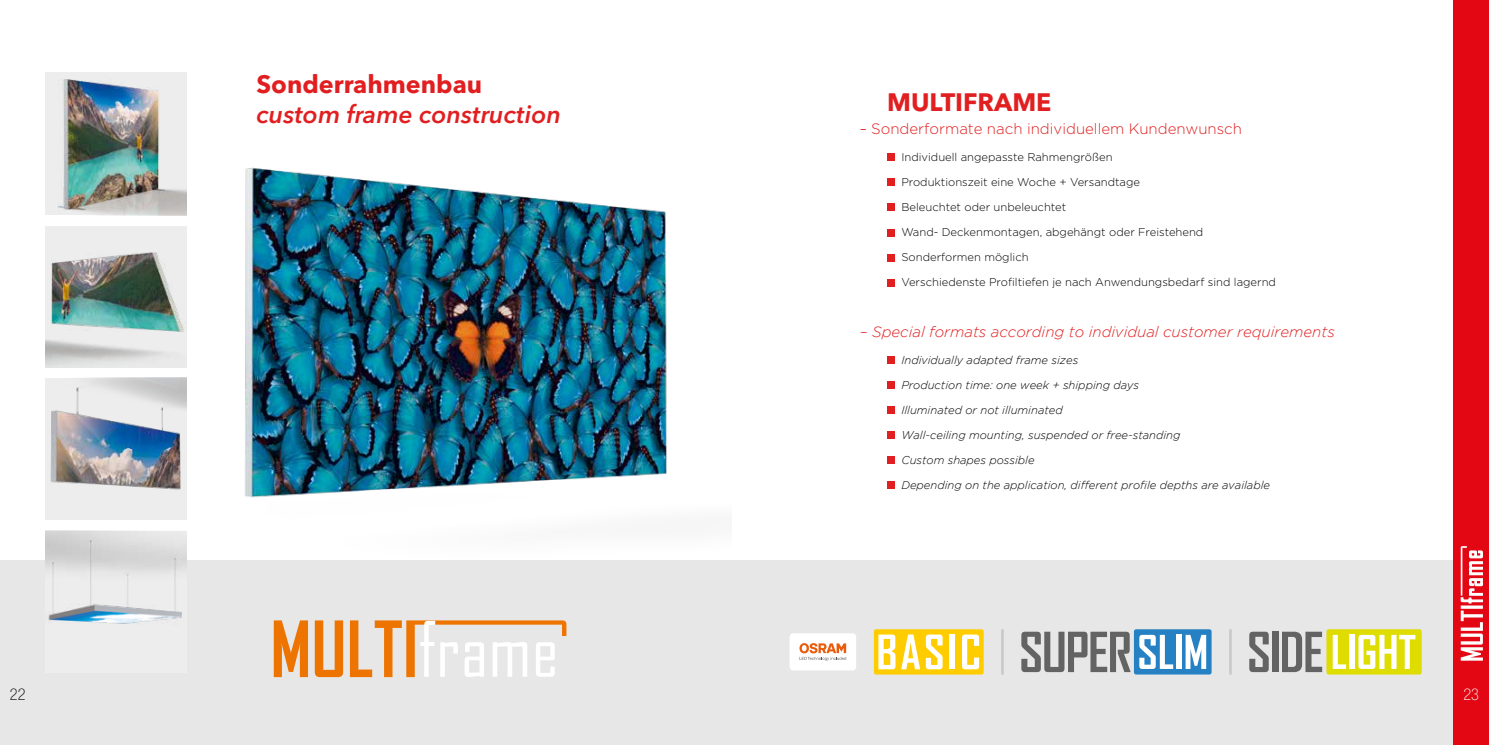
<style>
.page{position:relative;width:1489px;height:745px;background:#fff}
.page>*{position:absolute;margin:0;border:0;box-sizing:border-box;transform-origin:0 0}
.t1{font:700 25px "Avenir Next LT Pro";color:#e11f21}
.t2{font:italic 600 25px "Avenir Next LT Pro";color:#e11f21}
.t3{font:100 condensed 16.25px "Helvetica Neue LT Pro";color:#000}
.t4{font:100 condensed 16.25px "Helvetica Neue LT Pro";color:#fff}
.t5{font:italic 300 15px "Gotham";color:#e11f21}
.t6{font:300 15px "Gotham";color:#e11f21}
.t7{font:300 11.25px "Gotham";color:#000}
.t8{font:italic 300 11.25px "Gotham";color:#000}
.s1{color:#e30613}
</style>
<div class="page">
<div style="left:0;top:560px;width:1488px;height:184px;background:#e7e7e7"></div>
<div style="left:1453px;top:0;width:35px;height:744px;background:#e30613"></div>
<img style="left:130px;top:167px;width:537px;height:353px">
<div style="left:45px;top:530px;width:142px;height:142px;background:#ededed"></div>
<div style="left:887px;top:154px;width:7px;height:7px;background:#e11f21"></div>
<div style="left:887px;top:179px;width:7px;height:7px;background:#e11f21"></div>
<div style="left:887px;top:204px;width:7px;height:7px;background:#e11f21"></div>
<div style="left:887px;top:229px;width:7px;height:7px;background:#e11f21"></div>
<div style="left:887px;top:254px;width:7px;height:7px;background:#e11f21"></div>
<div style="left:887px;top:279px;width:7px;height:7px;background:#e11f21"></div>
<div style="left:887px;top:356px;width:7px;height:7px;background:#e11f21"></div>
<div style="left:887px;top:381px;width:7px;height:7px;background:#e11f21"></div>
<div style="left:887px;top:406px;width:7px;height:7px;background:#e11f21"></div>
<div style="left:887px;top:431px;width:7px;height:7px;background:#e11f21"></div>
<div style="left:887px;top:456px;width:7px;height:7px;background:#e11f21"></div>
<div style="left:887px;top:481px;width:7px;height:7px;background:#e11f21"></div>
<svg style="left:1460px;top:546px;width:23px;height:114px"></svg>
<div style="left:873px;top:629px;width:110px;height:45px;background:#fc0;border-radius:2px"></div>
<svg style="left:878px;top:634px;width:17px;height:34px"></svg>
<svg style="left:901px;top:634px;width:41px;height:34px"></svg>
<div style="left:949px;top:634px;width:5px;height:34px;background:#fff"></div>
<svg style="left:962px;top:634px;width:17px;height:34px"></svg>
<svg style="left:1021px;top:631px;width:109px;height:40px"></svg>
<div style="left:1133px;top:629px;width:78px;height:45px;background:#2581c4;border-radius:3px"></div>
<svg style="left:1139px;top:634px;width:34px;height:34px"></svg>
<div style="left:1176px;top:634px;width:5px;height:34px;background:#fff"></div>
<svg style="left:1185px;top:634px;width:21px;height:34px"></svg>
<svg style="left:1249px;top:631px;width:19px;height:40px"></svg>
<div style="left:1272px;top:631px;width:6px;height:40px;background:#646363"></div>
<svg style="left:1282px;top:631px;width:39px;height:40px"></svg>
<div style="left:1326px;top:629px;width:95px;height:45px;background:#dedc00;border-radius:3px"></div>
<svg style="left:1332px;top:634px;width:13px;height:34px"></svg>
<div style="left:1348px;top:634px;width:6px;height:34px;background:#fff"></div>
<svg style="left:1358px;top:634px;width:57px;height:34px"></svg>
<hr style="left:1001px;top:629px;width:2px;height:45px;background:#c8c8c9">
<hr style="left:1229px;top:629px;width:2px;height:45px;background:#c8c8c9">
<svg style="left:274px;top:620px;width:34px;height:56px"></svg>
<svg style="left:315px;top:620px;width:28px;height:56px"></svg>
<svg style="left:350px;top:620px;width:216px;height:56px"></svg>
<img style="left:45px;top:377px;width:142px;height:142px">
<img style="left:45px;top:225px;width:142px;height:142px">
<img style="left:45px;top:74px;width:142px;height:141px">
<img style="left:45px;top:530px;width:142px;height:94px">
<div style="left:789px;top:633px;width:67px;height:37px;background:#fff;border-radius:4px"></div>
<svg style="left:799px;top:643px;width:47px;height:17px"></svg>
<h1 class="t1" style="left:256px;top:69px;width:227px">Sonderrahmenbau</h1>
<h1 class="t2" style="left:256px;top:99px;width:306px">custom frame construction</h1>
<h1 class="t1" style="left:887px;top:87px;width:166px">MULTIFRAME</h1>
<h3 class="t6" style="left:859px;top:121px;width:384px"><span class="s1">–</span> Sonderformate nach individuellem Kundenwunsch</h3>
<p class="t7" style="left:901px;top:151px;width:213px">Individuell angepasste Rahmengrößen</p>
<p class="t7" style="left:901px;top:176px;width:240px">Produktionszeit eine Woche + Versandtage</p>
<p class="t7" style="left:901px;top:201px;width:166px">Beleuchtet oder unbeleuchtet</p>
<p class="t7" style="left:901px;top:226px;width:303px">Wand- Deckenmontagen, abgehängt oder Freistehend</p>
<p class="t7" style="left:901px;top:251px;width:129px">Sonderformen möglich</p>
<p class="t7" style="left:901px;top:276px;width:376px">Verschiedenste Profiltiefen je nach Anwendungsbedarf sind lagernd</p>
<h3 class="t5" style="left:859px;top:323px;width:476px"><span class="s1">–</span> Special formats according to individual customer requirements</h3>
<p class="t8" style="left:901px;top:353px;width:178px">Individually adapted frame sizes</p>
<p class="t8" style="left:901px;top:378px;width:239px">Production time: one week + shipping days</p>
<p class="t8" style="left:901px;top:403px;width:163px">Illuminated or not illuminated</p>
<p class="t8" style="left:901px;top:428px;width:281px">Wall-ceiling mounting, suspended or free-standing</p>
<p class="t8" style="left:901px;top:453px;width:135px">Custom shapes possible</p>
<p class="t8" style="left:901px;top:478px;width:370px">Depending on the application, different profile depths are available</p>
<h2 class="t3" style="left:10px;top:684px;width:17px">22</h2>
<h2 class="t4" style="left:1463px;top:684px;width:17px">23</h2>
</div>
